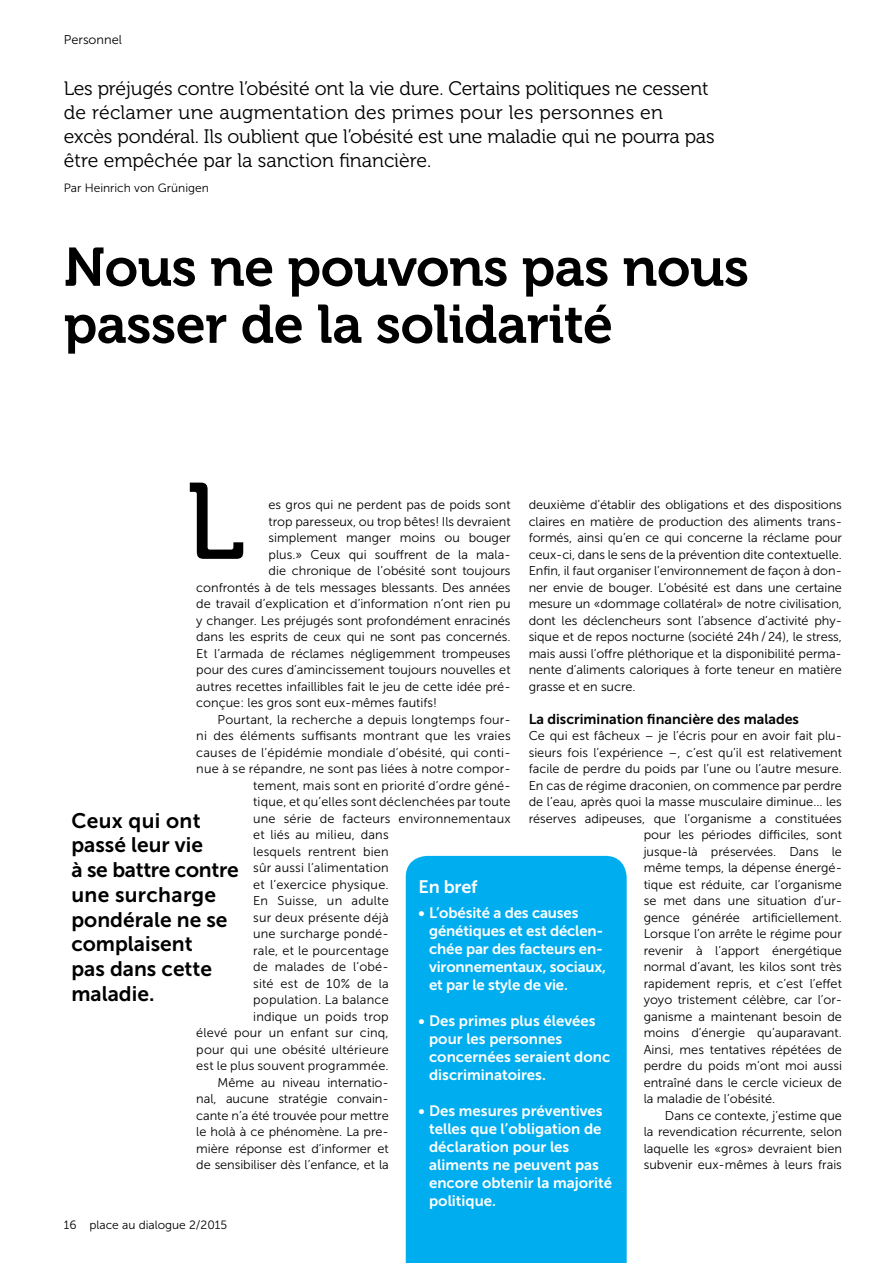
<style>
.page{position:relative;width:893px;height:1263px;background:#fff}
.page>*{position:absolute;margin:0;border:0;box-sizing:border-box;transform-origin:0 0}
.t1{font:108px "Museo 500";color:#000}
.t2{font:54px/57px "Museo 700";letter-spacing:-.01em;color:#000}
.t3{font:21px/24.8px "Museo Sans 700";color:#000}
.t4{font:19.5px/24px "Museo 300";letter-spacing:-.01em;color:#000}
.t5{font:18px "Museo Sans 700";letter-spacing:-.01em;color:#fff}
.t6{font:15px/18px "Museo Sans 700";color:#fff}
.t7{font:14.25px "Museo Sans 700";color:#000}
.t8{font:12.75px/16.5px "Museo Sans 300";color:#000;text-align:justify}
.t9{font:12px "Museo Sans 300";color:#000}
</style>
<div class="page">
<div style="left:406px;top:856px;width:221px;height:407px;background:#00aeef"></div>
<p class="t8" style="left:64px;top:31px;width:60px">Personnel</p>
<p class="t4" style="left:64px;top:77px;width:652px">Les préjugés contre l’obésité ont la vie dure. Certains politiques ne cessent de réclamer une augmentation des primes pour les personnes en excès pondéral. Ils oublient que l’obésité est une maladie qui ne pourra pas être empêchée par la sanction financière.</p>
<p class="t9" style="left:64px;top:182px;width:147px">Par Heinrich von Grünigen</p>
<h2 class="t2" style="left:64px;top:239px;width:687px">Nous ne pouvons pas nous passer de la solidarité</h2>
<h1 class="t1" style="left:186px;top:462px;width:60px">L</h1>
<p class="t8" style="left:529px;top:497px;width:315px">deuxième d’établir des obligations et des dispositions claires en matière de production des aliments trans&shy;formés, ainsi qu’en ce qui concerne la réclame pour ceux-ci, dans le sens de la prévention dite contextuelle.<br>Enfin, il faut organiser l’environnement de façon à don&shy;ner envie de bouger. L’obésité est dans une certaine mesure un «dommage collatéral» de notre civilisation, dont les déclencheurs sont l’absence d’activité phy&shy;sique et de repos nocturne (société 24h / 24), le stress, mais aussi l’offre pléthorique et la disponibilité perma&shy;nente d’aliments caloriques à forte teneur en matière grasse et en sucre.</p>
<p class="t7" style="left:529px;top:711px;width:272px">La discrimination financière des malades</p>
<p class="t8" style="left:529px;top:728px;width:315px">Ce qui est fâcheux – je l’écris pour en avoir fait plu-</p>
<p class="t8" style="left:529px;top:744px;width:315px">sieurs fois l’expérience –, c’est qu’il est relativement</p>
<p class="t8" style="left:529px;top:761px;width:315px">facile de perdre du poids par l’une ou l’autre mesure.</p>
<p class="t8" style="left:529px;top:777px;width:315px">En cas de régime draconien, on commence par perdre</p>
<p class="t8" style="left:529px;top:794px;width:315px">de l’eau, après quoi la masse musculaire diminue… les</p>
<p class="t8" style="left:529px;top:810px;width:315px">réserves adipeuses, que l’organisme a constituées</p>
<p class="t8" style="left:644px;top:827px;width:200px">pour les périodes difficiles, sont</p>
<p class="t8" style="left:644px;top:843px;width:200px">jusque-là préservées. Dans le</p>
<p class="t8" style="left:644px;top:860px;width:200px">même temps, la dépense énergé-</p>
<p class="t8" style="left:644px;top:876px;width:200px">tique est réduite, car l’organisme</p>
<p class="t8" style="left:644px;top:893px;width:200px">se met dans une situation d’ur-</p>
<p class="t8" style="left:644px;top:909px;width:200px">gence générée artificiellement.</p>
<p class="t8" style="left:644px;top:926px;width:200px">Lorsque l’on arrête le régime pour</p>
<p class="t8" style="left:644px;top:942px;width:200px">revenir à l’apport énergétique</p>
<p class="t8" style="left:644px;top:959px;width:200px">normal d’avant, les kilos sont très</p>
<p class="t8" style="left:644px;top:975px;width:200px">rapidement repris, et c’est l’effet</p>
<p class="t8" style="left:644px;top:992px;width:200px">yoyo tristement célèbre, car l’or-</p>
<p class="t8" style="left:644px;top:1008px;width:200px">ganisme a maintenant besoin de</p>
<p class="t8" style="left:644px;top:1025px;width:200px">moins d’énergie qu’auparavant.</p>
<p class="t8" style="left:644px;top:1041px;width:200px">Ainsi, mes tentatives répétées de</p>
<p class="t8" style="left:644px;top:1058px;width:200px">perdre du poids m’ont moi aussi</p>
<p class="t8" style="left:644px;top:1074px;width:200px">entraîné dans le cercle vicieux de</p>
<p class="t8" style="left:644px;top:1091px;width:133px">la maladie de l’obésité.</p>
<p class="t8" style="left:665px;top:1107px;width:178px">Dans ce contexte, j’estime que</p>
<p class="t8" style="left:644px;top:1124px;width:200px">la revendication récurrente, selon</p>
<p class="t8" style="left:644px;top:1140px;width:200px">laquelle les «gros» devraient bien</p>
<p class="t8" style="left:644px;top:1157px;width:200px">subvenir eux-mêmes à leurs frais</p>
<p class="t8" style="left:269px;top:497px;width:244px">es gros qui ne perdent pas de poids sont</p>
<p class="t8" style="left:269px;top:513px;width:244px">trop paresseux, ou trop bêtes! Ils devraient</p>
<p class="t8" style="left:269px;top:530px;width:244px">simplement manger moins ou bouger</p>
<p class="t8" style="left:269px;top:546px;width:244px">plus.» Ceux qui souffrent de la mala-</p>
<p class="t8" style="left:269px;top:563px;width:244px">die chronique de l’obésité sont toujours</p>
<p class="t8" style="left:196px;top:579px;width:316px">confrontés à de tels messages blessants. Des années</p>
<p class="t8" style="left:196px;top:596px;width:316px">de travail d’explication et d’information n’ont rien pu</p>
<p class="t8" style="left:196px;top:612px;width:316px">y changer. Les préjugés sont profondément enracinés</p>
<p class="t8" style="left:196px;top:629px;width:316px">dans les esprits de ceux qui ne sont pas concernés.</p>
<p class="t8" style="left:196px;top:645px;width:316px">Et l’armada de réclames négligemment trompeuses</p>
<p class="t8" style="left:196px;top:662px;width:316px">pour des cures d’amincissement toujours nouvelles et</p>
<p class="t8" style="left:196px;top:678px;width:316px">autres recettes infaillibles fait le jeu de cette idée pré-</p>
<p class="t8" style="left:196px;top:695px;width:242px">conçue: les gros sont eux-mêmes fautifs!</p>
<p class="t8" style="left:218px;top:711px;width:295px">Pourtant, la recherche a depuis longtemps four-</p>
<p class="t8" style="left:196px;top:728px;width:316px">ni des éléments suffisants montrant que les vraies</p>
<p class="t8" style="left:196px;top:744px;width:316px">causes de l’épidémie mondiale d’obésité, qui conti-</p>
<p class="t8" style="left:196px;top:761px;width:316px">nue à se répandre, ne sont pas liées à notre compor-</p>
<p class="t8" style="left:253px;top:777px;width:259px">tement, mais sont en priorité d’ordre géné-</p>
<p class="t8" style="left:253px;top:794px;width:259px">tique, et qu’elles sont déclenchées par toute</p>
<p class="t8" style="left:253px;top:810px;width:259px">une série de facteurs environnementaux</p>
<p class="t8" style="left:253px;top:827px;width:137px">et liés au milieu, dans</p>
<p class="t8" style="left:253px;top:843px;width:137px">lesquels rentrent bien</p>
<p class="t8" style="left:253px;top:860px;width:137px">sûr aussi l’alimentation</p>
<p class="t8" style="left:253px;top:876px;width:137px">et l’exercice physique.</p>
<p class="t8" style="left:253px;top:893px;width:137px">En Suisse, un adulte</p>
<p class="t8" style="left:253px;top:909px;width:137px">sur deux présente déjà</p>
<p class="t8" style="left:253px;top:926px;width:137px">une surcharge pondé-</p>
<p class="t8" style="left:253px;top:942px;width:137px">rale, et le pourcentage</p>
<p class="t8" style="left:253px;top:959px;width:137px">de malades de l’obé-</p>
<p class="t8" style="left:253px;top:975px;width:137px">sité est de 10% de la</p>
<p class="t8" style="left:253px;top:992px;width:137px">population. La balance</p>
<p class="t8" style="left:253px;top:1008px;width:137px">indique un poids trop</p>
<p class="t8" style="left:196px;top:1025px;width:194px">élevé pour un enfant sur cinq,</p>
<p class="t8" style="left:196px;top:1041px;width:194px">pour qui une obésité ultérieure</p>
<p class="t8" style="left:196px;top:1058px;width:194px">est le plus souvent programmée.</p>
<p class="t8" style="left:218px;top:1074px;width:173px">Même au niveau internatio-</p>
<p class="t8" style="left:196px;top:1091px;width:194px">nal, aucune stratégie convain-</p>
<p class="t8" style="left:196px;top:1107px;width:194px">cante n’a été trouvée pour mettre</p>
<p class="t8" style="left:196px;top:1124px;width:194px">le holà à ce phénomène. La pre-</p>
<p class="t8" style="left:196px;top:1140px;width:194px">mière réponse est d’informer et</p>
<p class="t8" style="left:196px;top:1157px;width:194px">de sensibiliser dès l’enfance, et la</p>
<h3 class="t3" style="left:71px;top:808px;width:169px">Ceux qui ont passé leur vie<br>à se battre contre une surcharge pondérale ne se complaisent<br>pas dans cette maladie.</h3>
<h3 class="t5" style="left:418px;top:877px;width:60px">En bref</h3>
<p class="t6" style="left:429px;top:904px;width:179px;text-indent:-11px">• L’obésité a des causes génétiques et est déclen&shy;chée par des facteurs en&shy;vironnementaux, sociaux, et par le style de vie.</p>
<p class="t6" style="left:429px;top:1012px;width:183px;text-indent:-11px">• Des primes plus élevées pour les personnes concernées seraient donc discriminatoires.</p>
<p class="t6" style="left:429px;top:1102px;width:185px;text-indent:-11px">• Des mesures préventives telles que l’obligation de déclaration pour les aliments ne peuvent pas encore obtenir la majorité politique.</p>
<p class="t9" style="left:64px;top:1218px;width:165px">16 place au dialogue 2/2015</p>
</div>
